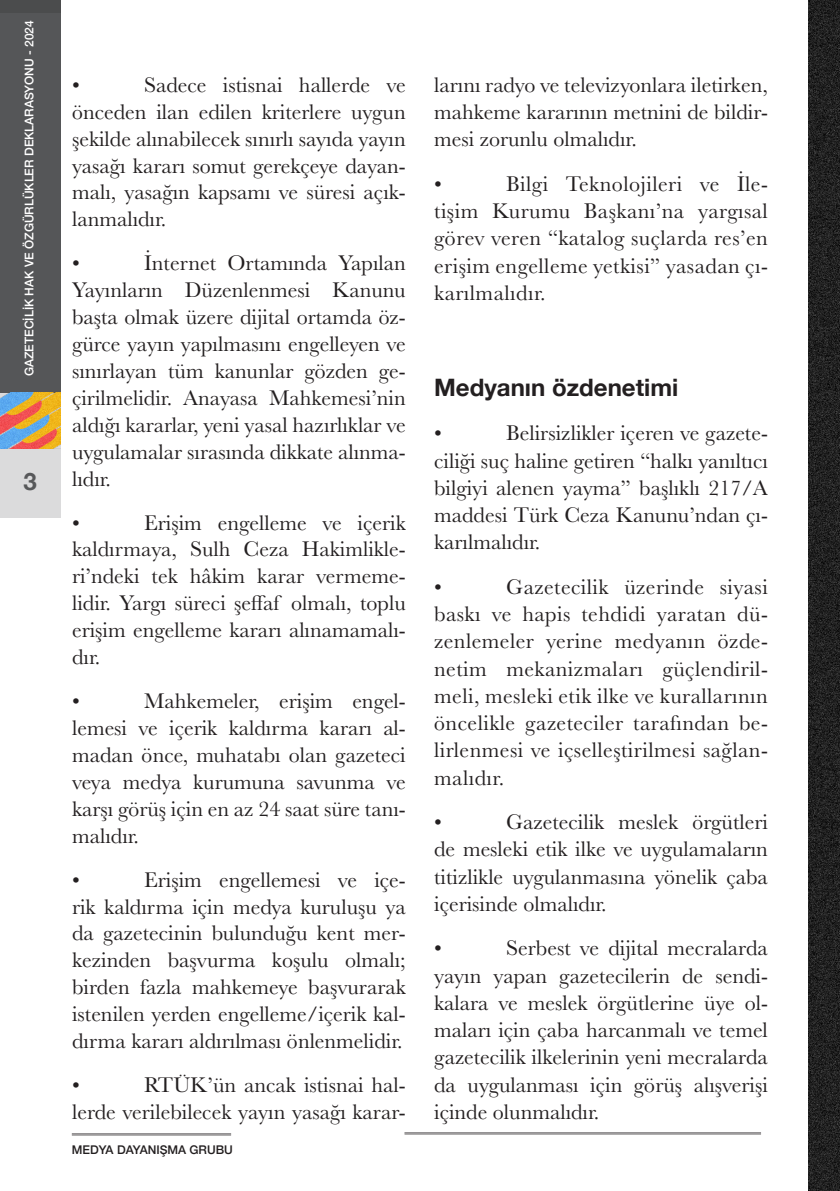
<style>
.page{position:relative;width:840px;height:1191px;background:#fff}
.page>*{position:absolute;margin:0;border:0;box-sizing:border-box;transform-origin:0 0}
.arabaşlık{font:700 24px "Helvetica Neue";color:#231f20}
.t1{font:700 24px "Helvetica Neue";color:#57585a}
.temel_metin{font:22px/27px "Baskerville";color:#231f20;text-align:justify}
.t2{font:500 12px "Helvetica Neue";color:#fff}
.t3{font:500 12px "Helvetica Neue";color:#231f20}
</style>
<div class="page">
<div style="left:0;top:0;width:60px;height:392px;background:#4b4c4d"></div>
<svg style="left:0;top:14px;width:60px;height:503px;fill:#555658"></svg>
<hr style="left:72px;top:1133px;width:159px;height:1px;background:#231f20">
<hr style="left:72px;top:1134px;width:159px;height:1px;background:#231f20">
<hr style="left:404px;top:1132px;width:356px;height:1px;background:#231f20">
<hr style="left:404px;top:1133px;width:356px;height:1px;background:#231f20">
<img style="left:0;top:392px;width:60px;height:56px">
<img style="left:808px;top:0;width:31px;height:1190px">
<p class="t2" style="left:20px;top:376px;width:357px;rotate:-90deg">GAZETECİLİK HAK VE ÖZGÜRLÜKLER DEKLARASYONU - 2024</p>
<p class="t1" style="left:23px;top:463px;width:15px">3</p>
<p class="temel_metin" style="left:72px;top:71px;width:335px;text-indent:72px">Sadece istisnai hallerde ve önceden ilan edilen kriterlere uygun şekilde alınabilecek sınırlı sayıda yayın yasağı kararı somut gerekçeye dayan&shy;malı, yasağın kapsamı ve süresi açık&shy;lanmalıdır.</p>
<p class="temel_metin" style="left:72px;top:250px;width:9px">•</p>
<p class="temel_metin" style="left:72px;top:71px;width:9px">•</p>
<p class="temel_metin" style="left:72px;top:250px;width:335px;text-indent:72px">İnternet Ortamında Yapılan Yayınların Düzenlenmesi Kanunu başta olmak üzere dijital ortamda öz&shy;gürce yayın yapılmasını engelleyen ve sınırlayan tüm kanunlar gözden ge&shy;çirilmelidir. Anayasa Mahkemesi’nin aldığı kararlar, yeni yasal hazırlıklar ve uygulamalar sırasında dikkate alınma&shy;lıdır.</p>
<p class="temel_metin" style="left:72px;top:509px;width:9px">•</p>
<p class="temel_metin" style="left:72px;top:509px;width:335px;text-indent:72px">Erişim engelleme ve içerik kaldırmaya, Sulh Ceza Hakimlikle&shy;ri’ndeki tek hâkim karar vermeme&shy;lidir. Yargı süreci şeffaf olmalı, toplu erişim engelleme kararı alınamamalı&shy;dır.</p>
<p class="temel_metin" style="left:72px;top:688px;width:9px">•</p>
<p class="temel_metin" style="left:72px;top:688px;width:335px;text-indent:72px">Mahkemeler, erişim engel&shy;lemesi ve içerik kaldırma kararı al&shy;madan önce, muhatabı olan gazeteci veya medya kurumuna savunma ve karşı görüş için en az 24 saat süre tanı&shy;malıdır.</p>
<p class="temel_metin" style="left:72px;top:866px;width:9px">•</p>
<p class="temel_metin" style="left:72px;top:866px;width:335px;text-indent:72px">Erişim engellemesi ve içe&shy;rik kaldırma için medya kuruluşu ya da gazetecinin bulunduğu kent mer&shy;kezinden başvurma koşulu olmalı; birden fazla mahkemeye başvurarak istenilen yerden engelleme/içerik kal&shy;dırma kararı aldırılması önlenmelidir.</p>
<p class="temel_metin" style="left:72px;top:1071px;width:9px">•</p>
<p class="temel_metin" style="left:72px;top:1071px;width:335px;text-align:right">RTÜK’ün ancak istisnai hal-<br>lerde verilebilecek yayın yasağı karar-</p>
<p class="t3" style="left:72px;top:1140px;width:162px">MEDYA DAYANIŞMA GRUBU</p>
<p class="temel_metin" style="left:434px;top:71px;width:335px">larını radyo ve televizyonlara iletirken, mahkeme kararının metnini de bildir&shy;mesi zorunlu olmalıdır.</p>
<p class="temel_metin" style="left:434px;top:170px;width:9px">•</p>
<p class="temel_metin" style="left:434px;top:170px;width:335px;text-indent:72px">Bilgi Teknolojileri ve İle&shy;tişim Kurumu Başkanı’na yargısal görev veren “katalog suçlarda res’en erişim engelleme yetkisi” yasadan çı&shy;karılmalıdır.</p>
<p class="arabaşlık" style="left:434px;top:368px;width:245px">Medyanın özdenetimi</p>
<p class="temel_metin" style="left:434px;top:420px;width:9px">•</p>
<p class="temel_metin" style="left:434px;top:420px;width:335px;text-indent:72px">Belirsizlikler içeren ve gazete&shy;ciliği suç haline getiren “halkı yanıltıcı bilgiyi alenen yayma” başlıklı 217/A maddesi Türk Ceza Kanunu’ndan çı&shy;karılmalıdır.</p>
<p class="temel_metin" style="left:434px;top:573px;width:9px">•</p>
<p class="temel_metin" style="left:434px;top:573px;width:335px;text-indent:72px">Gazetecilik üzerinde siyasi baskı ve hapis tehdidi yaratan dü&shy;zenlemeler yerine medyanın özde&shy;netim mekanizmaları güçlendiril&shy;meli, mesleki etik ilke ve kurallarının öncelikle gazeteciler tarafından be&shy;lirlenmesi ve içselleştirilmesi sağlan&shy;malıdır.</p>
<p class="temel_metin" style="left:434px;top:808px;width:9px">•</p>
<p class="temel_metin" style="left:434px;top:808px;width:335px;text-indent:72px">Gazetecilik meslek örgütleri de mesleki etik ilke ve uygulamaların titizlikle uygulanmasına yönelik çaba içerisinde olmalıdır.</p>
<p class="temel_metin" style="left:434px;top:935px;width:9px">•</p>
<p class="temel_metin" style="left:434px;top:935px;width:335px;text-indent:72px">Serbest ve dijital mecralarda yayın yapan gazetecilerin de sendi&shy;kalara ve meslek örgütlerine üye ol&shy;maları için çaba harcanmalı ve temel gazetecilik ilkelerinin yeni mecralarda da uygulanması için görüş alışverişi içinde olunmalıdır.</p>
</div>
